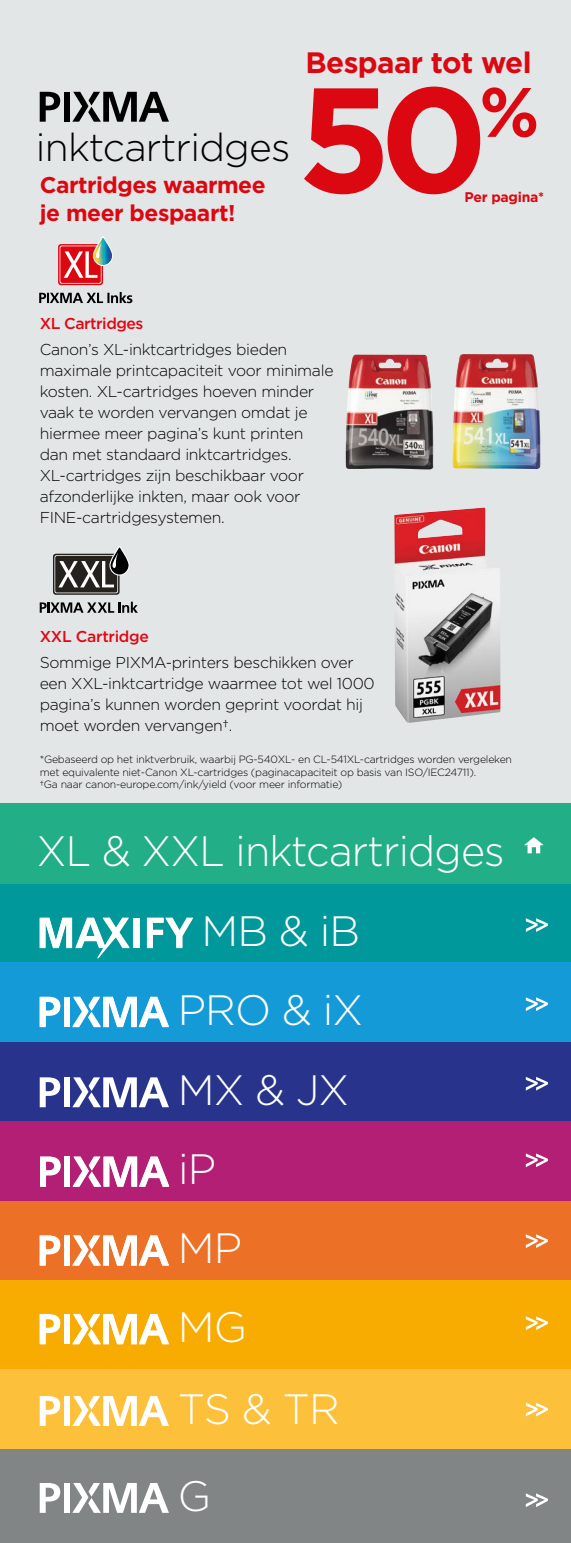
<style>
.page{position:relative;width:571px;height:1543px;background:#fff}
.page>*{position:absolute;margin:0;border:0;box-sizing:border-box;transform-origin:0 0}
.t1{font:700 148.75px "Gotham";color:#db0812}
.t2{font:300 42.35px "Gotham";letter-spacing:-.02em;color:#fff}
.t3{font:300 38.85px "Gotham";letter-spacing:-.02em;color:#000}
.t4{font:700 29.4px "Gotham";letter-spacing:-.02em;color:#db0812}
.t5{font:700 22.75px/28px "Gotham";letter-spacing:-.02em;color:#db0812}
.t6{font:300 15.75px/21px "Gotham";letter-spacing:-.02em;color:#000}
.t7{font:500 15.75px "Gotham";letter-spacing:-.025em;color:#e30613}
.t8{font:700 14px "Gotham";letter-spacing:-.02em;color:#db0812}
.t9{font:300 10.5px/12.2px "Gotham";letter-spacing:-.02em;color:#000}
</style>
<div class="page">
<div style="left:0;top:0;width:570px;height:908px;background:#e3e6e6"></div>
<div style="left:0;top:804px;width:570px;height:105px;background:#22ae86"></div>
<div style="left:0;top:884px;width:570px;height:111px;background:#00989a"></div>
<svg style="left:147px;top:917px;width:46px;height:31px"></svg>
<div style="left:134px;top:918px;width:6px;height:30px;background:#fff"></div>
<svg style="left:40px;top:917px;width:90px;height:41px"></svg>
<div style="left:0;top:962px;width:570px;height:114px;background:#149bd7"></div>
<svg style="left:40px;top:997px;width:20px;height:30px"></svg>
<div style="left:64px;top:997px;width:6px;height:30px;background:#fff"></div>
<svg style="left:72px;top:997px;width:97px;height:30px"></svg>
<div style="left:0;top:1042px;width:570px;height:111px;background:#28348b"></div>
<div style="left:0;top:1121px;width:570px;height:107px;background:#b31f75"></div>
<div style="left:64px;top:1156px;width:6px;height:30px;background:#fff"></div>
<svg style="left:40px;top:1156px;width:20px;height:31px"></svg>
<div style="left:64px;top:1157px;width:6px;height:30px;background:#fff"></div>
<svg style="left:73px;top:1156px;width:96px;height:31px"></svg>
<div style="left:0;top:1201px;width:570px;height:112px;background:#ec7026"></div>
<div style="left:64px;top:1235px;width:6px;height:30px;background:#fff"></div>
<svg style="left:40px;top:1235px;width:20px;height:31px"></svg>
<div style="left:64px;top:1236px;width:6px;height:30px;background:#fff"></div>
<svg style="left:72px;top:1235px;width:97px;height:31px"></svg>
<div style="left:0;top:1280px;width:570px;height:114px;background:#f8ab00"></div>
<svg style="left:40px;top:1314px;width:20px;height:30px"></svg>
<div style="left:64px;top:1314px;width:6px;height:30px;background:#fff"></div>
<svg style="left:72px;top:1314px;width:97px;height:30px"></svg>
<div style="left:0;top:1370px;width:570px;height:102px;background:#fcc03a"></div>
<svg style="left:40px;top:1396px;width:20px;height:30px"></svg>
<div style="left:64px;top:1396px;width:6px;height:30px;background:#fff"></div>
<svg style="left:72px;top:1396px;width:97px;height:30px"></svg>
<div style="left:0;top:1449px;width:570px;height:94px;background:#828586"></div>
<svg style="left:40px;top:1483px;width:20px;height:30px"></svg>
<div style="left:64px;top:1483px;width:6px;height:30px;background:#fff"></div>
<svg style="left:72px;top:1483px;width:97px;height:30px"></svg>
<svg style="left:40px;top:1077px;width:20px;height:30px"></svg>
<div style="left:64px;top:1077px;width:6px;height:30px;background:#fff"></div>
<svg style="left:72px;top:1077px;width:97px;height:30px"></svg>
<img style="left:452px;top:354px;width:88px;height:115px">
<img style="left:345px;top:354px;width:88px;height:116px">
<img style="left:394px;top:507px;width:106px;height:216px">
<svg style="left:40px;top:92px;width:20px;height:30px"></svg>
<div style="left:64px;top:92px;width:6px;height:30px;background:#000"></div>
<svg style="left:72px;top:92px;width:97px;height:30px"></svg>
<svg style="left:39px;top:292px;width:93px;height:11px"></svg>
<svg style="left:58px;top:244px;width:45px;height:41px"></svg>
<img style="left:99px;top:238px;width:12px;height:26px">
<div style="left:93px;top:236px;width:20px;height:30px;border:1px solid #fff;border-radius:10px"></div>
<svg style="left:60px;top:243px;width:42px;height:41px"></svg>
<svg style="left:40px;top:602px;width:98px;height:11px"></svg>
<svg style="left:53px;top:554px;width:66px;height:41px"></svg>
<svg style="left:110px;top:547px;width:19px;height:28px"></svg>
<div style="left:109px;top:546px;width:21px;height:30px;border:1px solid #fff;border-radius:10px"></div>
<svg style="left:54px;top:552px;width:64px;height:41px"></svg>
<svg style="left:525px;top:1493px;width:22px;height:14px"></svg>
<svg style="left:525px;top:1402px;width:22px;height:14px"></svg>
<svg style="left:525px;top:1316px;width:22px;height:14px"></svg>
<svg style="left:525px;top:1234px;width:22px;height:14px"></svg>
<svg style="left:525px;top:1153px;width:22px;height:14px"></svg>
<svg style="left:525px;top:1077px;width:22px;height:13px"></svg>
<svg style="left:525px;top:997px;width:22px;height:14px"></svg>
<svg style="left:525px;top:918px;width:22px;height:14px"></svg>
<svg style="left:524px;top:837px;width:19px;height:16px"></svg>
<h3 class="t3" style="left:36px;top:123px;width:256px">inktcartridges</h3>
<h3 class="t5" style="left:40px;top:170px;width:227px">Cartridges waarmee je meer bespaart!</h3>
<h3 class="t4" style="left:305px;top:44px;width:227px">Bespaar tot wel</h3>
<h1 class="t1" style="left:297px;top:41px;width:243px">50<sup>%</sup></h1>
<p class="t8" style="left:464px;top:188px;width:81px">Per pagina*</p>
<p class="t7" style="left:40px;top:313px;width:105px">XL Cartridges</p>
<p class="t6" style="left:40px;top:338px;width:295px">Canon’s XL-inktcartridges bieden maximale printcapaciteit voor minimale kosten. XL-cartridges hoeven minder vaak te worden vervangen omdat je hiermee meer pagina’s kunt printen dan met standaard inktcartridges.<br>XL-cartridges zijn beschikbaar voor afzonderlijke inkten, maar ook voor FINE-cartridgesystemen.</p>
<p class="t7" style="left:40px;top:626px;width:111px">XXL Cartridge</p>
<p class="t6" style="left:40px;top:651px;width:336px">Sommige PIXMA-printers beschikken over een XXL-inktcartridge waarmee tot wel 1000 pagina’s kunnen worden geprint voordat hij moet worden vervangen†.</p>
<p class="t9" style="left:40px;top:753px;width:473px">*Gebaseerd op het inktverbruik, waarbij PG-540XL- en CL-541XL-cartridges worden vergeleken met equivalente niet-Canon XL-cartridges (paginacapaciteit op basis van ISO/IEC24711).<br>†Ga naar canon-europe.com/ink/yield (voor meer informatie)</p>
<h2 class="t2" style="left:37px;top:824px;width:469px">XL &amp; XXL inktcartridges</h2>
<h2 class="t2" style="left:201px;top:904px;width:160px">MB &amp; iB</h2>
<h2 class="t2" style="left:178px;top:983px;width:187px">PRO &amp; iX</h2>
<h2 class="t2" style="left:178px;top:1063px;width:173px">MX &amp; JX</h2>
<h2 class="t2" style="left:178px;top:1142px;width:40px">iP</h2>
<h2 class="t2" style="left:178px;top:1221px;width:66px">MP</h2>
<h2 class="t2" style="left:178px;top:1300px;width:71px">MG</h2>
<h2 class="t2" style="left:178px;top:1382px;width:164px">TS &amp; TR</h2>
<h2 class="t2" style="left:178px;top:1469px;width:35px">G</h2>
</div>
